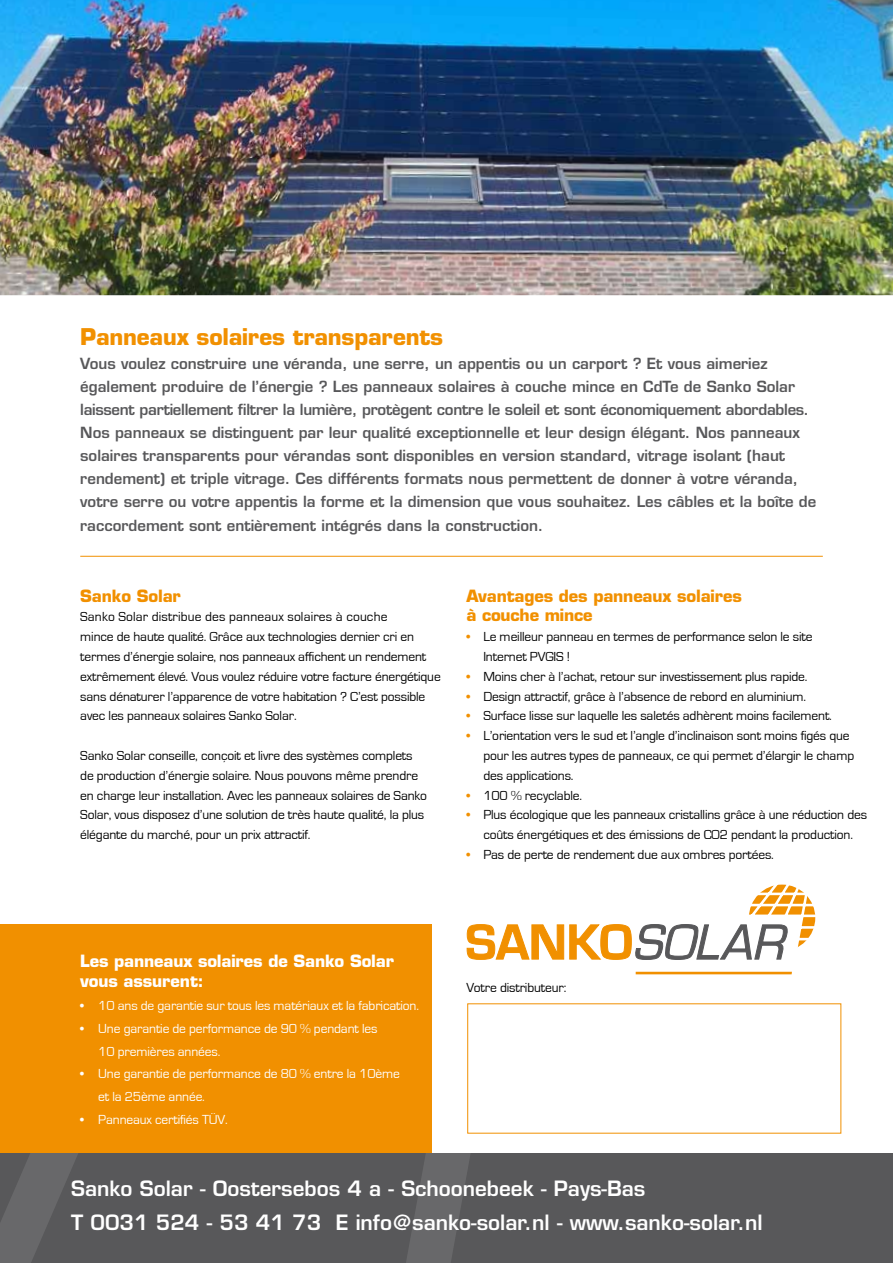
<style>
.page{position:relative;width:893px;height:1263px;background:#fff}
.page>*{position:absolute;margin:0;border:0;box-sizing:border-box;transform-origin:0 0}
.t1{font:700 22.5px "Eurostile";letter-spacing:-.01em;color:#f19000}
.t2{font:600 20.55px/33.6px "Eurostile";color:#fff}
.t3{font:700 16.5px/19.8px "Eurostile";letter-spacing:-.01em;color:#f19000}
.t4{font:700 16.5px/19.8px "Eurostile";letter-spacing:-.01em;color:#fff}
.t5{font:600 15px/23.1px "Eurostile";color:#58585a}
.t6{font:13.5px/19.8px "Eurostile";letter-spacing:-.01em;color:#000}
.t7{font:13.5px/22.8px "Eurostile";letter-spacing:-.01em;color:#fff}
.s1{color:#f19000}
</style>
<div class="page">
<img style="left:0;top:0;width:893px;height:296px">
<svg style="left:431px;top:884px;width:385px;height:94px"></svg>
<hr style="left:636px;top:972px;width:156px;height:2px;background:#f19000">
<div style="left:0;top:924px;width:431px;height:245px;background:#f19000"></div>
<div style="left:0;top:1154px;width:893px;height:109px;background:#58585a"></div>
<svg style="left:0;top:1154px;width:470px;height:109px"></svg>
<hr style="left:80px;top:556px;width:743px;height:1px;background:#f19000">
<h1 class="t1" style="left:80px;top:323px;width:364px">Panneaux solaires transparents</h1>
<p class="t5" style="left:80px;top:351px;width:738px">Vous voulez construire une véranda, une serre, un appentis ou un carport ? Et vous aimeriez également produire de l’énergie ? Les panneaux solaires à couche mince en CdTe de Sanko Solar laissent partiellement filtrer la lumière, protègent contre le soleil et sont économiquement abordables.<br>Nos panneaux se distinguent par leur qualité exceptionnelle et leur design élégant. Nos panneaux solaires transparents pour vérandas sont disponibles en version standard, vitrage isolant (haut rendement) et triple vitrage. Ces différents formats nous permettent de donner à votre véranda, votre serre ou votre appentis la forme et la dimension que vous souhaitez. Les câbles et la boîte de raccordement sont entièrement intégrés dans la construction.</p>
<p class="t3" style="left:80px;top:586px;width:102px">Sanko Solar</p>
<p class="t6" style="left:80px;top:607px;width:362px">Sanko Solar distribue des panneaux solaires à couche<br>mince de haute qualité. Grâce aux technologies dernier cri en termes d’énergie solaire, nos panneaux affichent un rendement extrêmement élevé. Vous voulez réduire votre facture énergétique sans dénaturer l’apparence de votre habitation ? C’est possible avec les panneaux solaires Sanko Solar.</p>
<p class="t6" style="left:80px;top:746px;width:348px">Sanko Solar conseille, conçoit et livre des systèmes complets de production d’énergie solaire. Nous pouvons même prendre en charge leur installation. Avec les panneaux solaires de Sanko Solar, vous disposez d’une solution de très haute qualité, la plus élégante du marché, pour un prix attractif.</p>
<p class="t3" style="left:466px;top:586px;width:277px">Avantages des panneaux solaires à couche mince</p>
<p class="t6" style="left:483px;top:627px;width:331px;text-indent:-17px"><span class="s1">•</span> Le meilleur panneau en termes de performance selon le site<br>Internet PVGIS !</p>
<p class="t6" style="left:466px;top:667px;width:343px"><span class="s1">•</span> Moins cher à l’achat, retour sur investissement plus rapide.</p>
<p class="t6" style="left:466px;top:686px;width:341px"><span class="s1">•</span> Design attractif, grâce à l’absence de rebord en aluminium.</p>
<p class="t6" style="left:466px;top:706px;width:367px"><span class="s1">•</span> Surface lisse sur laquelle les saletés adhèrent moins facilement.</p>
<p class="t6" style="left:483px;top:726px;width:372px;text-indent:-17px"><span class="s1">•</span> L’orientation vers le sud et l’angle d’inclinaison sont moins figés que pour les autres types de panneaux, ce qui permet d’élargir le champ des applications.</p>
<p class="t6" style="left:466px;top:785px;width:117px"><span class="s1">•</span> 100 % recyclable.</p>
<p class="t6" style="left:466px;top:805px;width:402px;text-align:center"><span class="s1">•</span> Plus écologique que les panneaux cristallins grâce à une réduction des coûts énergétiques et des émissions de CO2 pendant la production.</p>
<p class="t6" style="left:466px;top:845px;width:309px"><span class="s1">•</span> Pas de perte de rendement due aux ombres portées.</p>
<p class="t4" style="left:80px;top:951px;width:315px">Les panneaux solaires de Sanko Solar vous assurent:</p>
<p class="t7" style="left:80px;top:994px;width:340px">• 10 ans de garantie sur tous les matériaux et la fabrication.</p>
<p class="t7" style="left:98px;top:1017px;width:281px;text-indent:-18px">• Une garantie de performance de 90 % pendant les<br>10 premières années.</p>
<p class="t7" style="left:98px;top:1063px;width:303px;text-indent:-18px">• Une garantie de performance de 80 % entre la 10ème et la 25ème année.</p>
<p class="t7" style="left:80px;top:1108px;width:149px">• Panneaux certifiés TÜV.</p>
<p class="t6" style="left:466px;top:978px;width:101px">Votre distributeur:</p>
<h2 class="t2" style="left:71px;top:1171px;width:693px">Sanko Solar - Oostersebos 4 a - Schoonebeek - Pays-Bas<br>T 0031 524 - 53 41 73 E info@sanko-solar.nl - www.sanko-solar.nl</h2>
</div>
